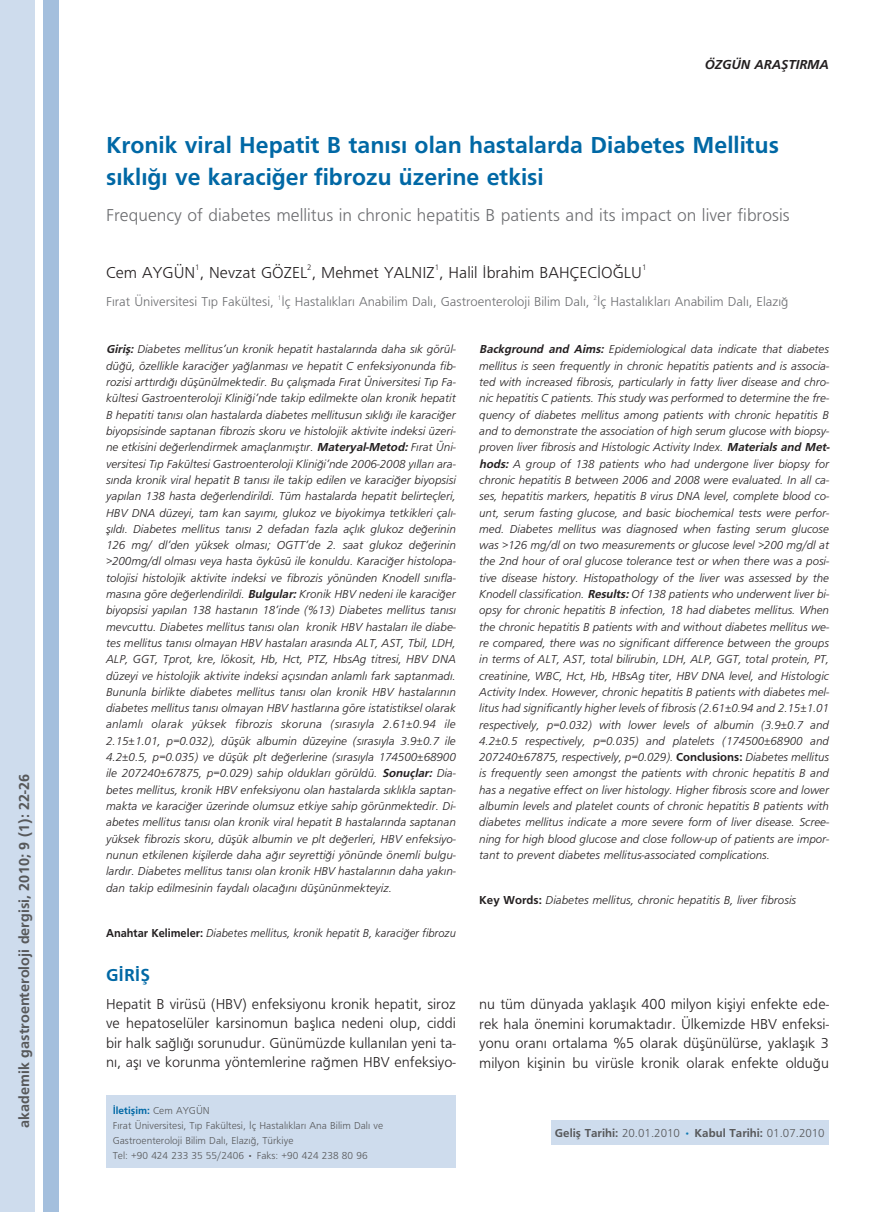
<style>
.page{position:relative;width:893px;height:1212px;background:#fff}
.page>*{position:absolute;margin:0;border:0;box-sizing:border-box;transform-origin:0 0}
.t1{font:24px/32.5px "Frugal Sans Prestij";color:#0068a5}
.t2{font:18px "Frugal Sans";color:#6c6d70}
.t3{font:18px "Frugal Sans Prestij";color:#0068a5}
.t4{font:16.5px "Frugal Sans";color:#231f20}
.t5{font:15px/19.5px "Frugal Sans";color:#231f20;text-align:justify}
.t6{font:15px "Frugal Sans Prestij";color:#57585a}
.t7{font:13.5px "Frugal Sans";color:#6c6d70}
.t8{font:italic 700 13.5px "Frugal Sans";color:#231f20}
.t9{font:italic 12px/16.4px "Frugal Sans";color:#231f20;text-align:justify}
.t10{font:italic 12px "Frugal Sans";color:#231f20;scale:.95 1}
.t11{font:12px "Frugal Sans Prestij";color:#57585a}
.t12{font:10.5px/15px "Frugal Sans";color:#57585a}
.t13{font:10.5px "Frugal Sans Prestij";color:#0068a5}
.t14{font:8.25px "Frugal Sans";color:#231f20}
.t15{font:6.75px "Frugal Sans";color:#6c6d70}
.s1{font-family:"Frugal Sans Prestij"}
.s2{font-family:"Frugal Sans Prestij";font-style:normal}
.s3{font-family:"Frugal Sans";color:#57585a}
.s4{font-family:"Frugal Sans"}
.s5{font-family:"Frugal Sans";color:#127bb4}
</style>
<div class="page">
<div style="left:0;top:0;width:35px;height:1212px;background:#cedced"></div>
<div style="left:44px;top:0;width:15px;height:1212px;background:#a4bfdd"></div>
<div style="left:551px;top:1120px;width:278px;height:25px;background:#cedced"></div>
<div style="left:106px;top:1096px;width:350px;height:72px;background:#cedced"></div>
<p class="t6" style="left:18px;top:1127px;width:355px;rotate:-90deg">akademik gastroenteroloji dergisi, 2010; 9 (1): 22-26</p>
<p class="t8" style="left:705px;top:59px;width:126px">ÖZGÜN ARAfiTIRMA</p>
<h1 class="t1" style="left:106px;top:130px;width:674px">Kronik viral Hepatit B tan›s› olan hastalarda Diabetes Mellitus s›kl›¤› ve karaci¤er fibrozu üzerine etkisi</h1>
<h2 class="t2" style="left:106px;top:208px;width:685px">Frequency of diabetes mellitus in chronic hepatitis B patients and its impact on liver fibrosis</h2>
<h3 class="t4" style="left:106px;top:266px;width:537px">Cem AYGÜN , Nevzat GÖZEL , Mehmet YALNIZ , Halil ‹brahim BAHÇEC‹O⁄LU</h3>
<p class="t14" style="left:195px;top:264px;width:6px">1</p>
<p class="t14" style="left:307px;top:264px;width:6px">2</p>
<p class="t14" style="left:435px;top:264px;width:6px">1</p>
<p class="t14" style="left:642px;top:264px;width:6px">1</p>
<p class="t7" style="left:106px;top:296px;width:169px">F›rat Üniversitesi T›p Fakültesi,</p>
<p class="t15" style="left:278px;top:295px;width:5px">1</p>
<p class="t7" style="left:281px;top:296px;width:309px">‹ç Hastal›klar› Anabilim Dal›, Gastroenteroloji Bilim Dal›,</p>
<p class="t15" style="left:594px;top:295px;width:5px">2</p>
<p class="t7" style="left:597px;top:296px;width:193px">‹ç Hastal›klar› Anabilim Dal›, Elaz›¤</p>
<p class="t9" style="left:106px;top:342px;width:351px"><span class="s1">Girifl:</span> Diabetes mellitus’un kronik hepatit hastalar›nda daha s›k görül&shy;dü¤ü, özellikle karaci¤er ya¤lanmas› ve hepatit C enfeksiyonunda fib&shy;rozisi artt›rd›¤› düflünülmektedir. Bu çal›flmada F›rat Üniversitesi T›p Fa&shy;kültesi Gastroenteroloji Klini¤i’nde takip edilmekte olan kronik hepatit B hepatiti tan›s› olan hastalarda diabetes mellitusun s›kl›¤› ile karaci¤er biyopsisinde saptanan fibrozis skoru ve histolojik aktivite indeksi üzeri&shy;ne etkisini de¤erlendirmek amaçlanm›flt›r. <span class="s1">Materyal-Metod:</span> F›rat Üni&shy;versitesi T›p Fakültesi Gastroenteroloji Klini¤i’nde 2006-2008 y›llar› ara&shy;s›nda kronik viral hepatit B tan›s› ile takip edilen ve karaci¤er biyopsisi yap›lan 138 hasta de¤erlendirildi. Tüm hastalarda hepatit belirteçleri, HBV DNA düzeyi, tam kan say›m›, glukoz ve biyokimya tetkikleri çal›- fl›ld›. Diabetes mellitus tan›s› 2 defadan fazla açl›k glukoz de¤erinin 126 mg/ dl’den yüksek olmas›; OGTT’de 2. saat glukoz de¤erinin &gt;200mg/dl olmas› veya hasta öyküsü ile konuldu. Karaci¤er histolopa&shy;tolojisi histolojik aktivite indeksi ve fibrozis yönünden Knodell s›n›fla&shy;mas›na göre de¤erlendirildi. <span class="s1">Bulgular:</span>Kronik HBV nedeni ile karaci¤er biyopsisi yap›lan 138 hastan›n 18’inde (%13) Diabetes mellitus tan›s› mevcuttu. Diabetes mellitus tan›s› olan kronik HBV hastalar› ile diabe&shy;tes mellitus tan›s› olmayan HBV hastalar› aras›nda ALT, AST, Tbil, LDH, ALP, GGT, Tprot, kre, lökosit, Hb, Hct, PTZ, HbsAg titresi, HBV DNA düzeyi ve histolojik aktivite indeksi aç›s›ndan anlaml› fark saptanmad›.<br>Bununla birlikte diabetes mellitus tan›s› olan kronik HBV hastalar›n›n diabetes mellitus tan›s› olmayan HBV hastlar›na göre istatistiksel olarak anlaml› olarak yüksek fibrozis skoruna (s›ras›yla 2.61±0.94 ile 2.15±1.01, p=0.032), düflük albumin düzeyine (s›ras›yla 3.9±0.7 ile 4.2±0.5, p=0.035) ve düflük plt de¤erlerine (s›ras›yla 174500±68900 ile 207240±67875, p=0.029) sahip olduklar› görüldü. <span class="s1">Sonuçlar:</span> Dia&shy;betes mellitus, kronik HBV enfeksiyonu olan hastalarda s›kl›kla saptan&shy;makta ve karaci¤er üzerinde olumsuz etkiye sahip görünmektedir. Di&shy;abetes mellitus tan›s› olan kronik viral hepatit B hastalar›nda saptanan yüksek fibrozis skoru, düflük albumin ve plt de¤erleri, HBV enfeksiyo&shy;nunun etkilenen kiflilerde daha a¤›r seyretti¤i yönünde önemli bulgu&shy;lard›r. Diabetes mellitus tan›s› olan kronik HBV hastalar›n›n daha yak›n&shy;dan takip edilmesinin faydal› olaca¤›n› düflününmekteyiz.</p>
<p class="t10" style="left:106px;top:928px;width:370px"><span class="s2">Anahtar Kelimeler:</span> Diabetes mellitus, kronik hepatit B, karaci¤er fibrozu</p>
<p class="t9" style="left:479px;top:342px;width:354px;text-align:left"><span class="s1">Background and Aims:</span> Epidemiological data indicate that diabetes mellitus is seen frequently in chronic hepatitis patients and is associa&shy;ted with increased fibrosis, particularly in fatty liver disease and chro&shy;nic hepatitis C patients. This study was performed to determine the fre&shy;quency of diabetes mellitus among patients with chronic hepatitis B and to demonstrate the association of high serum glucose with biopsy&shy;proven liver fibrosis and Histologic Activity Index. <span class="s1">Materials and Met&shy;hods:</span> A group of 138 patients who had undergone liver biopsy for chronic hepatitis B between 2006 and 2008 were evaluated. In all ca&shy;ses, hepatitis markers, hepatitis B virus DNA level, complete blood co&shy;unt, serum fasting glucose, and basic biochemical tests were perfor&shy;med. Diabetes mellitus was diagnosed when fasting serum glucose was &gt;126 mg/dl on two measurements or glucose level &gt;200 mg/dl at the 2nd hour of oral glucose tolerance test or when there was a posi&shy;tive disease history. Histopathology of the liver was assessed by the Knodell classification. <span class="s1">Results:</span>Of 138 patients who underwent liver bi&shy;opsy for chronic hepatitis B infection, 18 had diabetes mellitus. When the chronic hepatitis B patients with and without diabetes mellitus we&shy;re compared, there was no significant difference between the groups in terms of ALT, AST, total bilirubin, LDH, ALP, GGT, total protein, PT, creatinine, WBC, Hct, Hb, HBsAg titer, HBV DNA level, and Histologic Activity Index. However, chronic hepatitis B patients with diabetes mel&shy;litus had significantly higher levels of fibrosis (2.61±0.94 and 2.15±1.01 respectively, p=0.032) with lower levels of albumin (3.9±0.7 and 4.2±0.5 respectively, p=0.035) and platelets (174500±68900 and 207240±67875, respectively, p=0.029). <span class="s2">Conclusions:</span> Diabetes mellitus is frequently seen amongst the patients with chronic hepatitis B and has a negative effect on liver histology. Higher fibrosis score and lower albumin levels and platelet counts of chronic hepatitis B patients with diabetes mellitus indicate a more severe form of liver disease. Scree&shy;ning for high blood glucose and close follow-up of patients are impor&shy;tant to prevent diabetes mellitus-associated complications.</p>
<p class="t9" style="left:479px;top:893px;width:318px"><span class="s2">Key Words:</span> Diabetes mellitus, chronic hepatitis B, liver fibrosis</p>
<h2 class="t3" style="left:106px;top:968px;width:46px">G‹R‹fi</h2>
<p class="t5" style="left:106px;top:995px;width:351px">Hepatit B virüsü (HBV) enfeksiyonu kronik hepatit, siroz ve hepatoselüler karsinomun bafll›ca nedeni olup, ciddi bir halk sa¤l›¤› sorunudur. Günümüzde kullan›lan yeni ta&shy;n›, afl› ve korunma yöntemlerine ra¤men HBV enfeksiyo-</p>
<p class="t5" style="left:479px;top:995px;width:351px">nu tüm dünyada yaklafl›k 400 milyon kifliyi enfekte ede&shy;rek hala önemini korumaktad›r. Ülkemizde HBV enfeksi&shy;yonu oran› ortalama %5 olarak düflünülürse, yaklafl›k 3 milyon kiflinin bu virüsle kronik olarak enfekte oldu¤u</p>
<p class="t13" style="left:113px;top:1106px;width:99px">‹letiflim: <span class="s3">Cem AYGÜN</span></p>
<p class="t12" style="left:113px;top:1118px;width:272px">F›rat Üniversitesi, T›p Fakültesi, ‹ç Hastal›klar› Ana Bilim Dal› ve<br>Gastroenteroloji Bilim Dal›, Elaz›¤, Türkiye<br>Tel: +90 424 233 35 55/2406 • Faks: +90 424 238 80 96</p>
<p class="t11" style="left:555px;top:1128px;width:271px">Gelifl Tarihi: <span class="s4">20.01.2010</span> <span class="s5">•</span> Kabul Tarihi: <span class="s4">01.07.2010</span></p>
</div>
